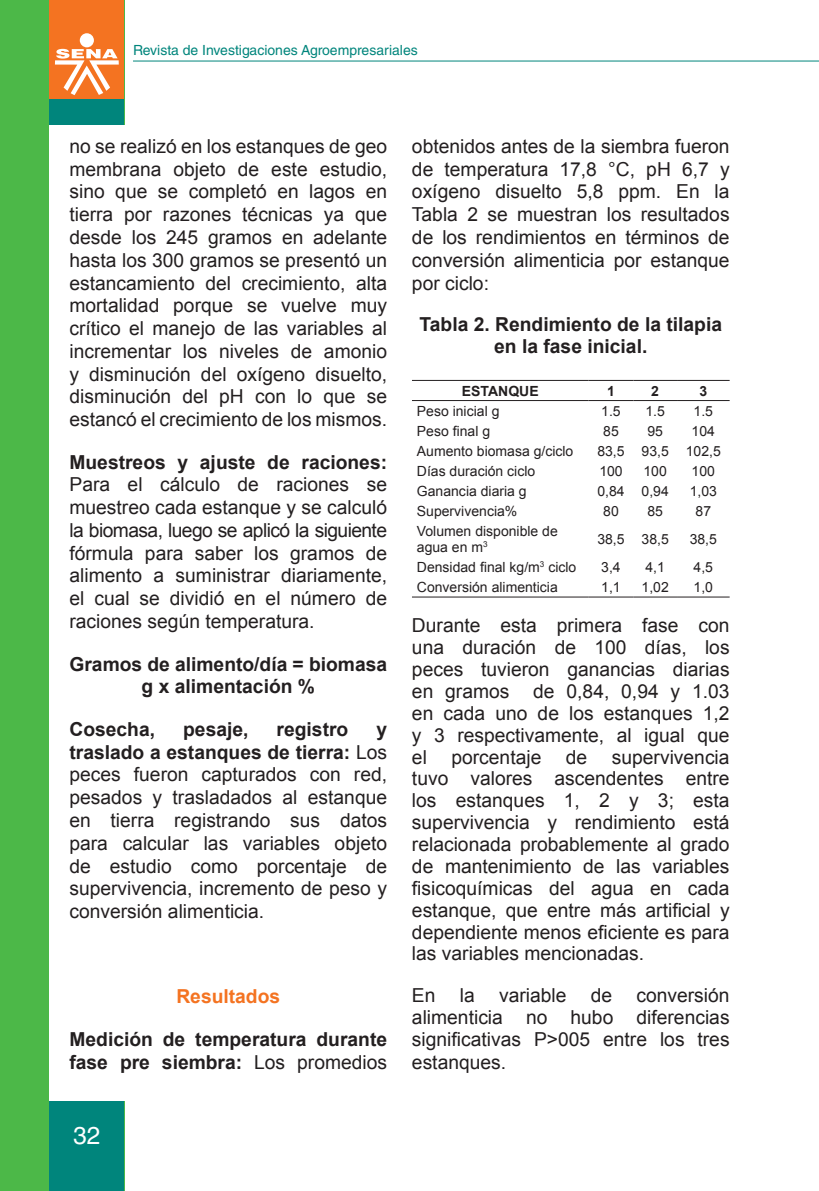
<style>
.page{position:relative;width:819px;height:1191px;background:#fff}
.page>*{position:absolute;margin:0;border:0;box-sizing:border-box;transform-origin:0 0}
.t1{font:24.5px "Helvetica LT Std";color:#fff}
.t2{font:19.25px/22.8px "Arial";color:#231f20;text-align:justify}
.t3{font:700 19.25px/22.8px "Arial";color:#231f20;text-align:center}
.t4{font:700 19.25px "Arial";color:#f47321}
.t5{font:14px/15.4px "Arial";color:#231f20}
.t6{font:14px "Helvetica LT Std";color:#00857c}
.t7{font:700 14px "Arial";color:#231f20}
.s1{font-weight:700}
.s2{font-weight:400}
</style>
<div class="page">
<div style="left:0;top:0;width:124px;height:1191px;background:#4cb848"></div>
<div style="left:50px;top:0;width:74px;height:99px;background:#f47321"></div>
<div style="left:50px;top:99px;width:74px;height:1092px;background:#00857c"></div>
<hr style="left:133px;top:61px;width:686px;height:1px;background:#00857c">
<div style="left:80px;top:33px;width:14px;height:14px;background:#fff;border-radius:50%"></div>
<svg style="left:55px;top:49px;width:64px;height:46px"></svg>
<div style="left:50px;top:125px;width:678px;height:975px;background:#fff"></div>
<hr style="left:412px;top:380px;width:176px;height:1px;background:#231f20">
<hr style="left:588px;top:380px;width:45px;height:1px;background:#231f20">
<hr style="left:633px;top:380px;width:44px;height:1px;background:#231f20">
<hr style="left:677px;top:380px;width:52px;height:1px;background:#231f20">
<hr style="left:412px;top:400px;width:176px;height:1px;background:#231f20">
<hr style="left:588px;top:400px;width:45px;height:1px;background:#231f20">
<hr style="left:633px;top:400px;width:44px;height:1px;background:#231f20">
<hr style="left:677px;top:400px;width:52px;height:1px;background:#231f20">
<hr style="left:412px;top:596px;width:176px;height:1px;background:#231f20">
<hr style="left:588px;top:596px;width:45px;height:1px;background:#231f20">
<hr style="left:633px;top:596px;width:44px;height:1px;background:#231f20">
<hr style="left:677px;top:596px;width:52px;height:1px;background:#231f20">
<p class="t6" style="left:133px;top:42px;width:286px">Revista de Investigaciones Agroempresariales</p>
<p class="t2" style="left:69px;top:135px;width:319px">no se realizó en los estanques de geo membrana objeto de este estudio, sino que se completó en lagos en tierra por razones técnicas ya que desde los 245 gramos en adelante hasta los 300 gramos se presentó un estancamiento del crecimiento, alta mortalidad porque se vuelve muy crítico el manejo de las variables al incrementar los niveles de amonio y disminución del oxígeno disuelto, disminución del pH con lo que se estancó el crecimiento de los mismos.</p>
<p class="t2" style="left:69px;top:450px;width:319px"><span class="s1">Muestreos y ajuste de raciones:<br></span>Para el cálculo de raciones se muestreo cada estanque y se calculó la biomasa, luego se aplicó la siguiente fórmula para saber los gramos de alimento a suministrar diariamente, el cual se dividió en el número de raciones según temperatura.</p>
<p class="t3" style="left:69px;top:652px;width:319px">Gramos de alimento/día = biomasa g x alimentación %</p>
<p class="t3" style="left:69px;top:718px;width:87px">Cosecha,</p>
<p class="t3" style="left:183px;top:718px;width:67px">pesaje,</p>
<p class="t3" style="left:276px;top:718px;width:73px">registro</p>
<p class="t2" style="left:69px;top:717px;width:319px;text-indent:307px"><span class="s1">y traslado a estanques de tierra:</span> Los peces fueron capturados con red, pesados y trasladados al estanque en tierra registrando sus datos para calcular las variables objeto de estudio como porcentaje de supervivencia, incremento de peso y conversión alimenticia.</p>
<p class="t4" style="left:176px;top:983px;width:105px">Resultados</p>
<p class="t3" style="left:69px;top:1028px;width:319px;text-align:left">Medición de temperatura durante fase pre siembra: <span class="s2">Los promedios</span></p>
<p class="t1" style="left:73px;top:1121px;width:29px">32</p>
<p class="t2" style="left:412px;top:135px;width:319px">obtenidos antes de la siembra fueron de temperatura 17,8 °C, pH 6,7 y oxígeno disuelto 5,8 ppm. En la Tabla 2 se muestran los resultados de los rendimientos en términos de conversión alimenticia por estanque por ciclo:</p>
<p class="t3" style="left:419px;top:314px;width:304px;line-height:21.9px">Tabla 2. Rendimiento de la tilapia en la fase inicial.</p>
<p class="t7" style="left:462px;top:381px;width:78px">ESTANQUE</p>
<p class="t7" style="left:607px;top:381px;width:9px">1</p>
<p class="t7" style="left:651px;top:381px;width:9px">2</p>
<p class="t7" style="left:699px;top:381px;width:9px">3</p>
<p class="t5" style="left:417px;top:403px;width:84px">Peso inicial g</p>
<p class="t5" style="left:601px;top:403px;width:21px">1.5</p>
<p class="t5" style="left:645px;top:403px;width:21px">1.5</p>
<p class="t5" style="left:693px;top:403px;width:21px">1.5</p>
<p class="t5" style="left:417px;top:423px;width:75px">Peso final g</p>
<p class="t5" style="left:603px;top:423px;width:17px">85</p>
<p class="t5" style="left:647px;top:423px;width:17px">95</p>
<p class="t5" style="left:691px;top:423px;width:25px">104</p>
<p class="t5" style="left:417px;top:443px;width:158px">Aumento biomasa g/ciclo</p>
<p class="t5" style="left:597px;top:443px;width:29px">83,5</p>
<p class="t5" style="left:641px;top:443px;width:29px">93,5</p>
<p class="t5" style="left:685px;top:443px;width:37px">102,5</p>
<p class="t5" style="left:417px;top:463px;width:120px">Días duración ciclo</p>
<p class="t5" style="left:599px;top:463px;width:25px">100</p>
<p class="t5" style="left:643px;top:463px;width:25px">100</p>
<p class="t5" style="left:691px;top:463px;width:25px">100</p>
<p class="t5" style="left:417px;top:483px;width:111px">Ganancia diaria g</p>
<p class="t5" style="left:597px;top:483px;width:29px">0,84</p>
<p class="t5" style="left:641px;top:483px;width:29px">0,94</p>
<p class="t5" style="left:689px;top:483px;width:29px">1,03</p>
<p class="t5" style="left:417px;top:503px;width:102px">Supervivencia%</p>
<p class="t5" style="left:603px;top:503px;width:17px">80</p>
<p class="t5" style="left:647px;top:503px;width:17px">85</p>
<p class="t5" style="left:695px;top:503px;width:17px">87</p>
<p class="t5" style="left:417px;top:524px;width:142px">Volumen disponible de agua en m<sup>3</sup></p>
<p class="t5" style="left:597px;top:531px;width:29px">38,5</p>
<p class="t5" style="left:641px;top:531px;width:29px">38,5</p>
<p class="t5" style="left:689px;top:531px;width:29px">38,5</p>
<p class="t5" style="left:417px;top:559px;width:161px">Densidad final kg/m<sup>3</sup> ciclo</p>
<p class="t5" style="left:601px;top:559px;width:21px">3,4</p>
<p class="t5" style="left:645px;top:559px;width:21px">4,1</p>
<p class="t5" style="left:693px;top:559px;width:21px">4,5</p>
<p class="t5" style="left:417px;top:579px;width:142px">Conversión alimenticia</p>
<p class="t5" style="left:601px;top:579px;width:21px">1,1</p>
<p class="t5" style="left:641px;top:579px;width:29px">1,02</p>
<p class="t5" style="left:693px;top:579px;width:21px">1,0</p>
<p class="t2" style="left:412px;top:614px;width:319px;line-height:21.9px">Durante esta primera fase con una duración de 100 días, los peces tuvieron ganancias diarias en gramos de 0,84, 0,94 y 1.03 en cada uno de los estanques 1,2 y 3 respectivamente, al igual que el</p>
<p class="t2" style="left:412px;top:745px;width:319px;line-height:21.9px;text-indent:200px">supervivencia tuvo valores ascendentes entre los estanques 1, 2 y 3; esta supervivencia y rendimiento está relacionada probablemente al grado de mantenimiento de las variables fisicoquímicas del agua en cada estanque, que entre más artificial y dependiente menos eficiente es para las variables mencionadas.</p>
<p class="t2" style="left:412px;top:984px;width:25px">En</p>
<p class="t2" style="left:460px;top:984px;width:16px">la</p>
<p class="t2" style="left:499px;top:984px;width:69px">variable</p>
<p class="t2" style="left:590px;top:984px;width:23px">de</p>
<p class="t2" style="left:451px;top:745px;width:91px">porcentaje</p>
<p class="t2" style="left:566px;top:745px;width:23px">de</p>
<p class="t2" style="left:412px;top:984px;width:319px;line-height:22.2px;text-indent:224px">conversión alimenticia no hubo diferencias significativas P&gt;005 entre los tres estanques.</p>
</div>
